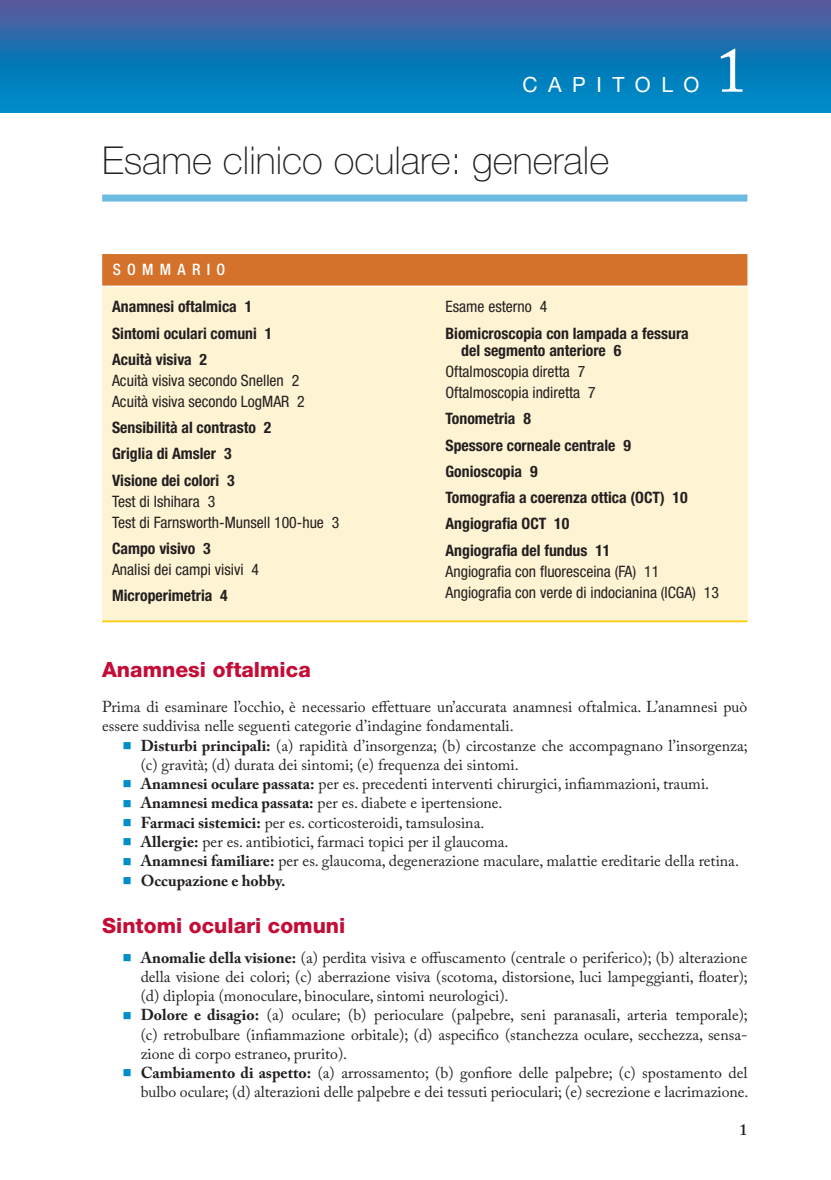
<style>
.page{position:relative;width:831px;height:1180px;background:#fff}
.page>*{position:absolute;margin:0;border:0;box-sizing:border-box;transform-origin:0 0}
.t1{font:63px "Adobe Caslon Pro";color:#fff}
.t2{font:100 38.5px "Helvetica Neue LT Std";color:#231f20}
.t3{font:800 21px "Helvetica Neue LT Std";color:#c40c37}
.t4{font:21px "Helvetica Neue LT Std";letter-spacing:.5em;color:#fff}
.t5{font:15.75px/19.2px "Adobe Caslon Pro";color:#231f20}
.t6{font:700 condensed 15.75px/26.2px "Helvetica Neue LT Std";color:#231f20}
.t7{font:condensed 15.75px/21px "Helvetica Neue LT Std";color:#231f20}
.t8{font:700 15.75px "Adobe Caslon Pro";color:#231f20}
.t9{font:500 condensed 15.75px "Helvetica Neue LT Std";letter-spacing:.4em;color:#fff}
.t10{font:600 15.75px "Adobe Caslon Pro";color:#231f20}
.s1{font-family:"STIX";font-size:13.47px;color:#008eca}
.s2{font-weight:700}
.s3{font-family:"STIX";font-weight:400;font-size:13.47px;color:#008eca}
</style>
<div class="page">
<svg style="left:0;top:0;width:831px;height:113px"></svg>
<div style="left:102px;top:194px;width:645px;height:7px;background:#6bbae2"></div>
<div style="left:102px;top:287px;width:645px;height:333px;background:#fef3d2"></div>
<div style="left:102px;top:254px;width:645px;height:31px;background:#d4712a"></div>
<hr style="left:102px;top:620px;width:645px;height:2px;background:#feca0a">
<h3 class="t4" style="left:522px;top:72px;width:178px">CAPITOLO</h3>
<h2 class="t2" style="left:102px;top:138px;width:508px">Esame clinico oculare: generale</h2>
<h1 class="t1" style="left:716px;top:33px;width:33px">1</h1>
<p class="t9" style="left:113px;top:260px;width:114px">SOMMARIO</p>
<p class="t6" style="left:112px;top:293px;width:162px">Anamnesi oftalmica 1<br>Sintomi oculari comuni 1<br>Acuità visiva 2</p>
<p class="t7" style="left:112px;top:370px;width:194px">Acuità visiva secondo Snellen 2<br>Acuità visiva secondo LogMAR 2</p>
<p class="t6" style="left:112px;top:414px;width:161px">Sensibilità al contrasto 2<br>Griglia di Amsler 3<br>Visione dei colori 3</p>
<p class="t7" style="left:112px;top:490px;width:229px">Test di Ishihara 3<br>Test di Farnsworth-Munsell 100-hue 3</p>
<p class="t6" style="left:112px;top:535px;width:100px">Campo visivo 3</p>
<p class="t7" style="left:112px;top:559px;width:148px">Analisi dei campi visivi 4</p>
<p class="t6" style="left:112px;top:582px;width:117px">Microperimetria 4</p>
<p class="t7" style="left:445px;top:296px;width:103px">Esame esterno 4</p>
<p class="t6" style="left:461px;top:324px;width:229px;line-height:17.5px;text-indent:-16px">Biomicroscopia con lampada a fessura del segmento anteriore 6</p>
<p class="t7" style="left:445px;top:361px;width:152px">Oftalmoscopia diretta 7<br>Oftalmoscopia indiretta 7</p>
<p class="t6" style="left:445px;top:405px;width:244px">Tonometria 8<br>Spessore corneale centrale 9<br>Gonioscopia 9<br>Tomografia a coerenza ottica (OCT) 10<br>Angiografia OCT 10<br>Angiografia del fundus 11</p>
<p class="t7" style="left:445px;top:560px;width:275px">Angiografia con fluoresceina (FA) 11<br>Angiografia con verde di indocianina (ICGA) 13</p>
<h3 class="t3" style="left:102px;top:657px;width:210px">Anamnesi oftalmica</h3>
<p class="t5" style="left:102px;top:697px;width:646px">Prima di esaminare l’occhio, è necessario effettuare un’accurata anamnesi oftalmica. L’anamnesi può essere suddivisa nelle seguenti categorie d’indagine fondamentali.</p>
<p class="t5" style="left:123px;top:735px;width:626px"><span class="s1">◾</span> <span class="s2">Disturbi principali:</span> (a) rapidità d’insorgenza; (b) circostanze che accompagnano l’insorgenza;</p>
<p class="t5" style="left:141px;top:755px;width:379px">(c) gravità; (d) durata dei sintomi; (e) frequenza dei sintomi.</p>
<p class="t5" style="left:123px;top:774px;width:587px"><span class="s1">◾</span> <span class="s2">Anamnesi oculare passata:</span> per es. precedenti interventi chirurgici, infiammazioni, traumi.</p>
<p class="t5" style="left:123px;top:793px;width:381px"><span class="s1">◾</span> <span class="s2">Anamnesi medica passata:</span> per es. diabete e ipertensione.</p>
<p class="t5" style="left:123px;top:812px;width:363px"><span class="s1">◾</span> <span class="s2">Farmaci sistemici:</span> per es. corticosteroidi, tamsulosina.</p>
<p class="t5" style="left:123px;top:832px;width:387px"><span class="s1">◾</span> <span class="s2">Allergie:</span> per es. antibiotici, farmaci topici per il glaucoma.</p>
<p class="t5" style="left:123px;top:851px;width:617px"><span class="s1">◾</span> <span class="s2">Anamnesi familiare:</span> per es. glaucoma, degenerazione maculare, malattie ereditarie della retina.</p>
<p class="t8" style="left:123px;top:871px;width:164px"><span class="s3">◾</span> Occupazione e hobby.</p>
<h3 class="t3" style="left:102px;top:913px;width:245px">Sintomi oculari comuni</h3>
<p class="t5" style="left:123px;top:947px;width:625px"><span class="s1">◾</span> <span class="s2">Anomalie della visione:</span> (a) perdita visiva e offuscamento (centrale o periferico); (b) alterazione</p>
<p class="t5" style="left:141px;top:966px;width:608px">della visione dei colori; (c) aberrazione visiva (scotoma, distorsione, luci lampeggianti, floater);</p>
<p class="t5" style="left:141px;top:986px;width:369px">(d) diplopia (monoculare, binoculare, sintomi neurologici).</p>
<p class="t5" style="left:123px;top:1005px;width:626px"><span class="s1">◾</span> <span class="s2">Dolore e disagio:</span> (a) oculare; (b) perioculare (palpebre, seni paranasali, arteria temporale);</p>
<p class="t5" style="left:141px;top:1024px;width:608px">(c) retrobulbare (infiammazione orbitale); (d) aspecifico (stanchezza oculare, secchezza, sensa-</p>
<p class="t5" style="left:141px;top:1043px;width:208px">zione di corpo estraneo, prurito).</p>
<p class="t5" style="left:123px;top:1063px;width:625px"><span class="s1">◾</span> <span class="s2">Cambiamento di aspetto:</span> (a) arrossamento; (b) gonfiore delle palpebre; (c) spostamento del</p>
<p class="t5" style="left:141px;top:1082px;width:609px">bulbo oculare; (d) alterazioni delle palpebre e dei tessuti perioculari; (e) secrezione e lacrimazione.</p>
<p class="t10" style="left:739px;top:1120px;width:9px">1</p>
</div>
